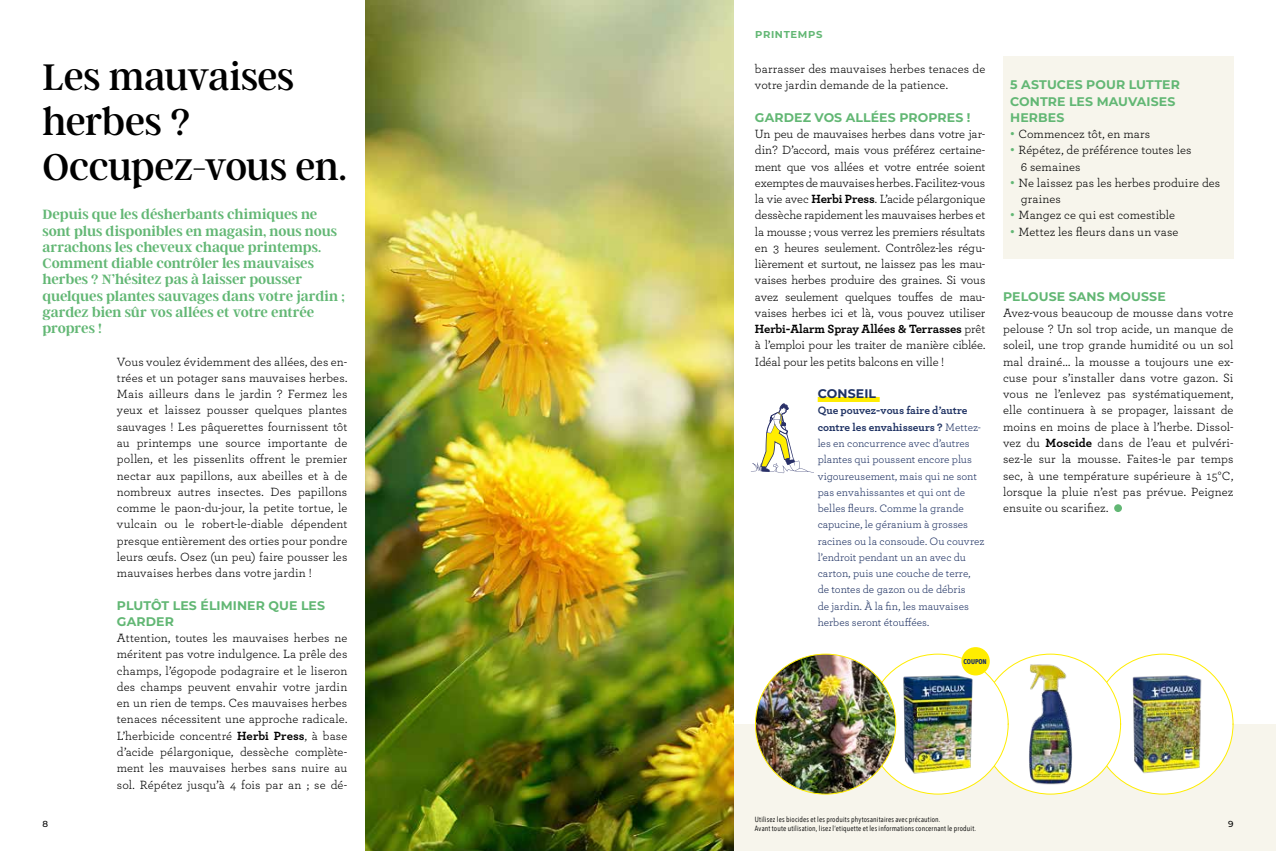
<style>
.page{position:relative;width:1276px;height:851px;background:#fff}
.page>*{position:absolute;margin:0;border:0;box-sizing:border-box;transform-origin:0 0}
.t1{font:41.25px/45px "Argent CF";letter-spacing:-.01em;color:#000}
.t2{font:600 15px/16.2px "Argent CF";letter-spacing:-.005em;color:#62b774}
.t3{font:12.5px/16.2px "Archer";letter-spacing:.005em;color:#000;text-align:justify}
.t4{font:700 12.5px/16.2px "Montserrat";letter-spacing:.01em;color:#62b774}
.t5{font:700 12.5px "Montserrat";letter-spacing:.01em;color:#1f3263}
.t6{font:11.25px/16.2px "Archer";color:#1f3263}
.t7{font:700 10px "Montserrat";letter-spacing:.065em;color:#62b774}
.t8{font:500 8.75px "Montserrat";color:#000}
.t9{font:7.5px/9px "Avenir Next Condensed";letter-spacing:.025em;color:#000}
.t10{font:700 6.88px "Avenir Next Condensed";letter-spacing:-.01em;color:#1f3263}
.s1{font-weight:700}
.s2{font-family:"Montserrat";font-weight:700;color:#62b774}
</style>
<div class="page">
<div style="left:638px;top:724px;width:638px;height:126px;background:#f7f5ec"></div>
<img style="left:365px;top:0;width:368px;height:850px">
<div style="left:817px;top:397px;width:62px;height:5px;background:#ffed00"></div>
<svg style="left:1114px;top:504px;width:8px;height:8px"></svg>
<div style="left:1003px;top:57px;width:230px;height:202px;background:#f7f5ec"></div>
<img style="left:896px;top:654px;width:337px;height:140px">
<img style="left:755px;top:653px;width:141px;height:142px">
<div style="left:961px;top:647px;width:28px;height:28px;background:#ffed00;border-radius:50%"></div>
<svg style="left:751px;top:403px;width:62px;height:70px"></svg>
<h1 class="t1" style="left:43px;top:55px;width:306px">Les mauvaises herbes ?<br>Occupez-vous en.</h1>
<p class="t2" style="left:43px;top:206px;width:304px">Depuis que les désherbants chimiques ne sont plus disponibles en magasin, nous nous arrachons les cheveux chaque printemps.<br>Comment diable contrôler les mauvaises herbes ? N’hésitez pas à laisser pousser quelques plantes sauvages dans votre jardin ; gardez bien sûr vos allées et votre entrée propres !</p>
<p class="t3" style="left:117px;top:353px;width:232px">Vous voulez évidemment des allées, des en&shy;trées et un potager sans mauvaises herbes.<br>Mais ailleurs dans le jardin ? Fermez les yeux et laissez pousser quelques plantes sauvages ! Les pâquerettes fournissent tôt au printemps une source importante de pollen, et les pissenlits offrent le premier nectar aux papillons, aux abeilles et à de nombreux autres insectes. Des papillons comme le paon-du-jour, la petite tortue, le vulcain ou le robert-le-diable dépendent presque entièrement des orties pour pondre leurs œufs. Osez (un peu) faire pousser les mauvaises herbes dans votre jardin !</p>
<p class="t4" style="left:117px;top:596px;width:210px">PLUTÔT LES ÉLIMINER QUE LES<br>GARDER</p>
<p class="t3" style="left:117px;top:629px;width:232px">Attention, toutes les mauvaises herbes ne méritent pas votre indulgence. La prêle des champs, l’égopode podagraire et le liseron des champs peuvent envahir votre jardin en un rien de temps. Ces mauvaises herbes tenaces nécessitent une approche radicale.<br>L’herbicide concentré <span class="s1">Herbi Press</span>, à base d’acide pélargonique, dessèche complète&shy;ment les mauvaises herbes sans nuire au sol. Répétez jusqu’à 4 fois par an ; se dé-</p>
<p class="t7" style="left:755px;top:27px;width:69px">PRINTEMPS</p>
<p class="t3" style="left:755px;top:60px;width:232px">barrasser des mauvaises herbes tenaces de votre jardin demande de la patience.</p>
<p class="t4" style="left:755px;top:109px;width:217px">GARDEZ VOS ALLÉES PROPRES !</p>
<p class="t3" style="left:755px;top:125px;width:232px">Un peu de mauvaises herbes dans votre jar&shy;din ? D’accord, mais vous préférez certaine&shy;ment que vos allées et votre entrée soient exemptes de mauvaises herbes. Facilitez-vous la vie avec <span class="s1">Herbi Press</span>. L’acide pélargonique dessèche rapidement les mauvaises herbes et la mousse ; vous verrez les premiers résultats en 3 heures seulement. Contrôlez-les régu&shy;lièrement et surtout, ne laissez pas les mau&shy;vaises herbes produire des graines. Si vous avez seulement quelques touffes de mau&shy;vaises herbes ici et là, vous pouvez utiliser <span class="s1">Herbi-Alarm Spray Allées &amp; Terrasses</span> prêt à l’emploi pour les traiter de manière ciblée.<br>Idéal pour les petits balcons en ville !</p>
<p class="t5" style="left:817px;top:384px;width:60px">CONSEIL</p>
<p class="t6" style="left:817px;top:402px;width:168px"><span class="s1">Que pouvez-vous faire d’autre contre les envahisseurs ?</span> Mettez&shy;les en concurrence avec d’autres plantes qui poussent encore plus vigoureusement, mais qui ne sont pas envahissantes et qui ont de belles fleurs. Comme la grande capucine, le géranium à grosses racines ou la consoude. Ou couvrez l’endroit pendant un an avec du carton, puis une couche de terre, de tontes de gazon ou de débris<br>de jardin. À la fin, les mauvaises herbes seront étouffées.</p>
<p class="t10" style="left:963px;top:657px;width:25px">COUPON</p>
<p class="t4" style="left:1010px;top:76px;width:171px">5 ASTUCES POUR LUTTER<br>CONTRE LES MAUVAISES<br>HERBES</p>
<p class="t3" style="left:1010px;top:125px;width:142px"><span class="s2">•</span> Commencez tôt, en mars</p>
<p class="t3" style="left:1020px;top:141px;width:172px;text-indent:-11px"><span class="s2">•</span> Répétez, de préférence toutes les<br>6 semaines</p>
<p class="t3" style="left:1020px;top:174px;width:201px;text-indent:-11px"><span class="s2">•</span> Ne laissez pas les herbes produire des graines</p>
<p class="t3" style="left:1010px;top:206px;width:166px"><span class="s2">•</span> Mangez ce qui est comestible</p>
<p class="t3" style="left:1010px;top:223px;width:170px"><span class="s2">•</span> Mettez les fleurs dans un vase</p>
<p class="t4" style="left:1003px;top:287px;width:164px">PELOUSE SANS MOUSSE</p>
<p class="t3" style="left:1003px;top:304px;width:232px">Avez-vous beaucoup de mousse dans votre pelouse ? Un sol trop acide, un manque de soleil, une trop grande humidité ou un sol mal drainé... la mousse a toujours une ex&shy;cuse pour s’installer dans votre gazon. Si vous ne l’enlevez pas systématiquement, elle continuera à se propager, laissant de moins en moins de place à l’herbe. Dissol&shy;vez du <span class="s1">Moscide</span> dans de l’eau et pulvéri&shy;sez-le sur la mousse. Faites-le par temps sec, à une température supérieure à 15°C, lorsque la pluie n’est pas prévue. Peignez ensuite ou scarifiez.</p>
<p class="t9" style="left:755px;top:814px;width:223px">Utilisez les biocides et les produits phytosanitaires avec précaution.<br>Avant toute utilisation, lisez l’etiquette et les informations concernant le produit.</p>
<p class="t8" style="left:43px;top:817px;width:7px">8</p>
<p class="t8" style="left:1228px;top:817px;width:7px">9</p>
</div>
